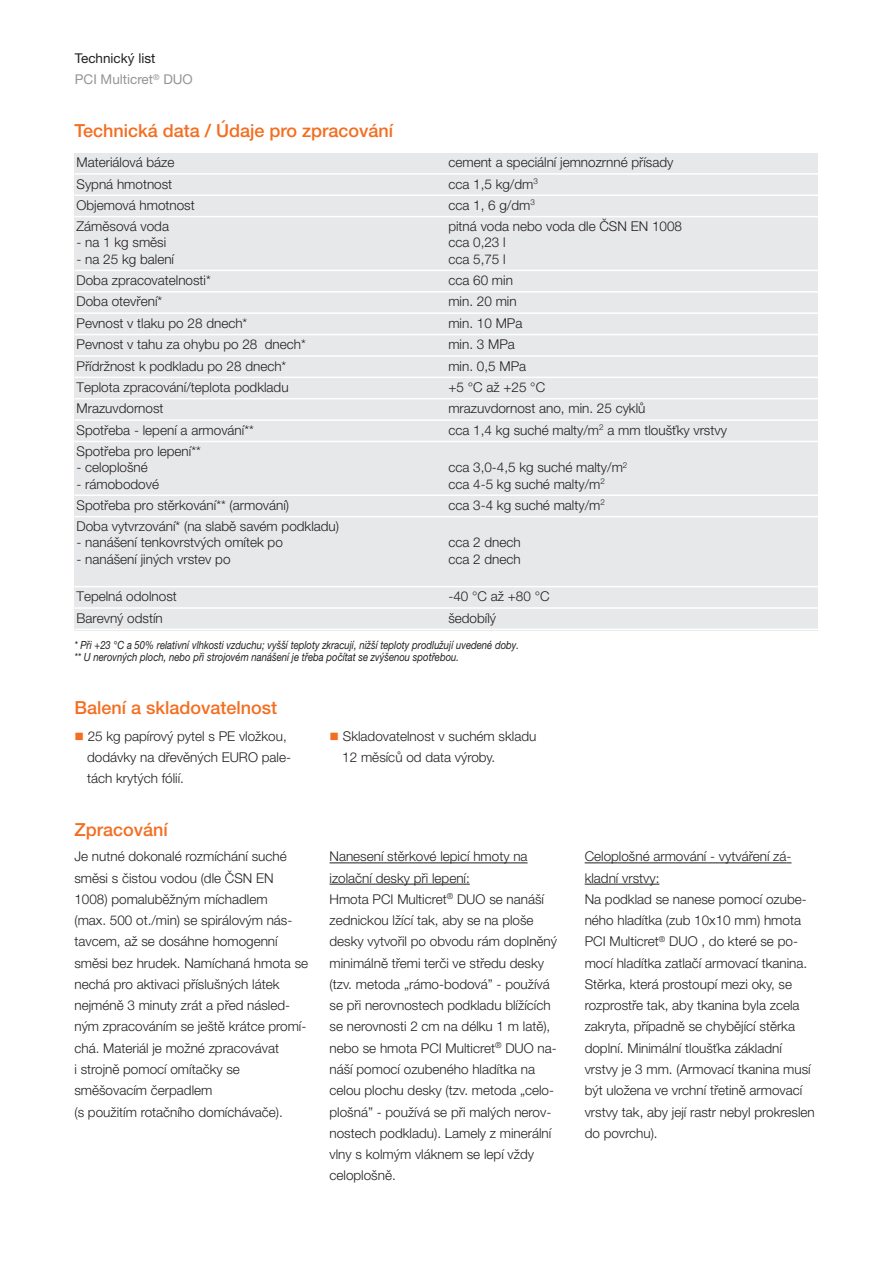
<style>
.page{position:relative;width:893px;height:1263px;background:#fff}
.page>*{position:absolute;margin:0;border:0;box-sizing:border-box;transform-origin:0 0}
.t1{font:500 18px "Helvetica Neue LT Pro";color:#f36e21}
.t2{font:300 13.5px/21.3px "Helvetica Neue LT Pro";color:#231f20}
.t3{font:13.5px/21.3px "Helvetica Neue LT Pro";color:#939598}
.t4{font:italic 11.25px/12px "Helvetica Neue LT Pro";color:#231f20;scale:.85 1}
.s1{color:#231f20}
.s2{color:#f36e21}
</style>
<div class="page">
<div style="left:74px;top:153px;width:372px;height:21px;background:#e7e8e9"></div>
<div style="left:446px;top:153px;width:372px;height:21px;background:#e7e8e9"></div>
<div style="left:74px;top:174px;width:372px;height:21px;background:#e7e8e9"></div>
<div style="left:446px;top:174px;width:372px;height:21px;background:#e7e8e9"></div>
<div style="left:74px;top:195px;width:372px;height:22px;background:#e7e8e9"></div>
<div style="left:446px;top:195px;width:372px;height:22px;background:#e7e8e9"></div>
<div style="left:74px;top:217px;width:372px;height:53px;background:#e7e8e9"></div>
<div style="left:446px;top:217px;width:372px;height:53px;background:#e7e8e9"></div>
<div style="left:74px;top:270px;width:372px;height:22px;background:#e7e8e9"></div>
<div style="left:446px;top:270px;width:372px;height:22px;background:#e7e8e9"></div>
<div style="left:74px;top:292px;width:372px;height:21px;background:#e7e8e9"></div>
<div style="left:446px;top:292px;width:372px;height:21px;background:#e7e8e9"></div>
<div style="left:74px;top:313px;width:372px;height:22px;background:#e7e8e9"></div>
<div style="left:446px;top:313px;width:372px;height:22px;background:#e7e8e9"></div>
<div style="left:74px;top:335px;width:372px;height:21px;background:#e7e8e9"></div>
<div style="left:446px;top:335px;width:372px;height:21px;background:#e7e8e9"></div>
<div style="left:74px;top:356px;width:372px;height:21px;background:#e7e8e9"></div>
<div style="left:446px;top:356px;width:372px;height:21px;background:#e7e8e9"></div>
<div style="left:74px;top:377px;width:372px;height:22px;background:#e7e8e9"></div>
<div style="left:446px;top:377px;width:372px;height:22px;background:#e7e8e9"></div>
<div style="left:74px;top:399px;width:372px;height:21px;background:#e7e8e9"></div>
<div style="left:446px;top:399px;width:372px;height:21px;background:#e7e8e9"></div>
<div style="left:74px;top:420px;width:372px;height:21px;background:#e7e8e9"></div>
<div style="left:446px;top:420px;width:372px;height:21px;background:#e7e8e9"></div>
<div style="left:74px;top:441px;width:372px;height:54px;background:#e7e8e9"></div>
<div style="left:446px;top:441px;width:372px;height:54px;background:#e7e8e9"></div>
<div style="left:74px;top:495px;width:372px;height:22px;background:#e7e8e9"></div>
<div style="left:446px;top:495px;width:372px;height:22px;background:#e7e8e9"></div>
<div style="left:74px;top:517px;width:372px;height:70px;background:#e7e8e9"></div>
<div style="left:446px;top:517px;width:372px;height:70px;background:#e7e8e9"></div>
<div style="left:74px;top:587px;width:372px;height:21px;background:#e7e8e9"></div>
<div style="left:446px;top:587px;width:372px;height:21px;background:#e7e8e9"></div>
<div style="left:74px;top:608px;width:372px;height:22px;background:#e7e8e9"></div>
<div style="left:446px;top:608px;width:372px;height:22px;background:#e7e8e9"></div>
<hr style="left:74px;top:173px;width:744px;height:2px;background:#fff">
<hr style="left:74px;top:194px;width:744px;height:2px;background:#fff">
<hr style="left:74px;top:216px;width:744px;height:1px;background:#fff">
<hr style="left:74px;top:270px;width:744px;height:1px;background:#fff">
<hr style="left:74px;top:291px;width:744px;height:2px;background:#fff">
<hr style="left:74px;top:312px;width:744px;height:2px;background:#fff">
<hr style="left:74px;top:334px;width:744px;height:1px;background:#fff">
<hr style="left:74px;top:355px;width:744px;height:2px;background:#fff">
<hr style="left:74px;top:377px;width:744px;height:1px;background:#fff">
<hr style="left:74px;top:398px;width:744px;height:1px;background:#fff">
<hr style="left:74px;top:419px;width:744px;height:2px;background:#fff">
<hr style="left:74px;top:441px;width:744px;height:1px;background:#fff">
<hr style="left:74px;top:494px;width:744px;height:2px;background:#fff">
<hr style="left:74px;top:516px;width:744px;height:1px;background:#fff">
<hr style="left:74px;top:586px;width:744px;height:1px;background:#fff">
<hr style="left:74px;top:607px;width:744px;height:2px;background:#fff">
<hr style="left:74px;top:629px;width:744px;height:1px;background:#fff">
<hr style="left:330px;top:862px;width:198px;height:1px;background:#231f20">
<hr style="left:330px;top:884px;width:140px;height:1px;background:#231f20">
<hr style="left:585px;top:862px;width:201px;height:1px;background:#231f20">
<hr style="left:585px;top:884px;width:74px;height:1px;background:#231f20">
<p class="t3" style="left:75px;top:49px;width:120px"><span class="s1">Technický list<br></span>PCI Multicret<sup>®</sup> DUO</p>
<h1 class="t1" style="left:74px;top:124px;width:320px">Technická data / Údaje pro zpracování</h1>
<p class="t2" style="left:77px;top:153px;width:100px">Materiálová báze</p>
<p class="t2" style="left:448px;top:153px;width:227px">cement a speciální jemnozrnné přísady</p>
<p class="t2" style="left:77px;top:174px;width:97px">Sypná hmotnost</p>
<p class="t2" style="left:448px;top:174px;width:91px">cca 1,5 kg/dm<sup>3</sup></p>
<p class="t2" style="left:77px;top:196px;width:120px">Objemová hmotnost</p>
<p class="t2" style="left:448px;top:196px;width:88px">cca 1, 6 g/dm<sup>3</sup></p>
<p class="t2" style="left:77px;top:217px;width:94px">Záměsová voda</p>
<p class="t2" style="left:77px;top:233px;width:91px">- na 1 kg směsi</p>
<p class="t2" style="left:77px;top:249px;width:99px">- na 25 kg balení</p>
<p class="t2" style="left:448px;top:220px;width:235px;line-height:16.2px">pitná voda nebo voda dle ČSN EN 1008 cca 0,23 l<br>cca 5,75 l</p>
<p class="t2" style="left:77px;top:271px;width:136px">Doba zpracovatelnosti*</p>
<p class="t2" style="left:448px;top:271px;width:66px">cca 60 min</p>
<p class="t2" style="left:77px;top:292px;width:87px">Doba otevření*</p>
<p class="t2" style="left:448px;top:292px;width:70px">min. 20 min</p>
<p class="t2" style="left:77px;top:314px;width:172px">Pevnost v tlaku po 28 dnech*</p>
<p class="t2" style="left:448px;top:314px;width:76px">min. 10 MPa</p>
<p class="t2" style="left:77px;top:335px;width:231px">Pevnost v tahu za ohybu po 28 dnech*</p>
<p class="t2" style="left:448px;top:335px;width:68px">min. 3 MPa</p>
<p class="t2" style="left:77px;top:356px;width:211px">Přídržnost k podkladu po 28 dnech*</p>
<p class="t2" style="left:448px;top:356px;width:79px">min. 0,5 MPa</p>
<p class="t2" style="left:77px;top:378px;width:214px">Teplota zpracování/teplota podkladu</p>
<p class="t2" style="left:448px;top:378px;width:98px">+5 °C až +25 °C</p>
<p class="t2" style="left:77px;top:399px;width:89px">Mrazuvdornost</p>
<p class="t2" style="left:448px;top:399px;width:199px">mrazuvdornost ano, min. 25 cyklů</p>
<p class="t2" style="left:77px;top:420px;width:179px">Spotřeba - lepení a armování**</p>
<p class="t2" style="left:448px;top:420px;width:280px">cca 1,4 kg suché malty/m<sup>2</sup> a mm tloušťky vrstvy</p>
<p class="t2" style="left:77px;top:442px;width:126px">Spotřeba pro lepení**</p>
<p class="t2" style="left:77px;top:458px;width:73px">- celoplošné</p>
<p class="t2" style="left:77px;top:474px;width:84px">- rámobodové</p>
<p class="t2" style="left:448px;top:461px;width:181px;line-height:16.2px">cca 3,0-4,5 kg suché malty/m<sup>2 </sup>cca 4-5 kg suché malty/m<sup>2</sup></p>
<p class="t2" style="left:77px;top:496px;width:214px">Spotřeba pro stěrkování** (armování)</p>
<p class="t2" style="left:448px;top:496px;width:158px">cca 3-4 kg suché malty/m<sup>2</sup></p>
<p class="t2" style="left:77px;top:517px;width:264px">Doba vytvrzování* (na slabě savém podkladu)</p>
<p class="t2" style="left:77px;top:533px;width:208px">- nanášení tenkovrstvých omítek po</p>
<p class="t2" style="left:77px;top:549px;width:156px">- nanášení jiných vrstev po</p>
<p class="t2" style="left:448px;top:536px;width:74px;line-height:16.2px">cca 2 dnech cca 2 dnech</p>
<p class="t2" style="left:77px;top:587px;width:102px">Tepelná odolnost</p>
<p class="t2" style="left:448px;top:587px;width:103px">-40 °C až +80 °C</p>
<p class="t2" style="left:77px;top:608px;width:88px">Barevný odstín</p>
<p class="t2" style="left:448px;top:608px;width:49px">šedobílý</p>
<p class="t4" style="left:74px;top:640px;width:525px">* Při +23 °C a 50% relativní vlhkosti vzduchu; vyšší teploty zkracují, nižší teploty prodlužují uvedené doby. ** U nerovných ploch, nebo při strojovém nanášení je třeba počítat se zvýšenou spotřebou.</p>
<h1 class="t1" style="left:74px;top:701px;width:204px">Balení a skladovatelnost</h1>
<p class="t2" style="left:87px;top:726px;width:205px;text-indent:-13px"><span class="s2">■</span> 25 kg papírový pytel s PE vložkou, dodávky na dřevěných EURO pale&shy;tách krytých fólií.</p>
<p class="t2" style="left:342px;top:726px;width:196px;text-indent:-13px"><span class="s2">■</span> Skladovatelnost v suchém skladu<br>12 měsíců od data výroby.</p>
<h1 class="t1" style="left:74px;top:823px;width:95px">Zpracování</h1>
<p class="t2" style="left:74px;top:847px;width:235px">Je nutné dokonalé rozmíchání suché směsi s čistou vodou (dle ČSN EN 1008) pomaluběžným míchadlem<br>(max. 500 ot./min) se spirálovým nás&shy;tavcem, až se dosáhne homogenní směsi bez hrudek. Namíchaná hmota se nechá pro aktivaci příslušných látek nejméně 3 minuty zrát a před násled&shy;ným zpracováním se ještě krátce promí&shy;chá. Materiál je možné zpracovávat<br>i strojně pomocí omítačky se směšovacím čerpadlem<br>(s použitím rotačního domíchávače).</p>
<p class="t2" style="left:330px;top:847px;width:229px">Nanesení stěrkové lepicí hmoty na izolační desky při lepení:<br>Hmota PCI Multicret<sup>®</sup> DUO se nanáší zednickou lžící tak, aby se na ploše desky vytvořil po obvodu rám doplněný minimálně třemi terči ve středu desky (tzv. metoda „rámo-bodová” - používá se při nerovnostech podkladu blížících se nerovnosti 2 cm na délku 1 m latě), nebo se hmota PCI Multicret<sup>®</sup> DUO na&shy;náší pomocí ozubeného hladítka na celou plochu desky (tzv. metoda „celo&shy;plošná” - používá se při malých nerov&shy;nostech podkladu). Lamely z minerální vlny s kolmým vláknem se lepí vždy celoplošně.</p>
<p class="t2" style="left:585px;top:847px;width:232px">Celoplošné armování - vytváření zá&shy;kladní vrstvy:<br>Na podklad se nanese pomocí ozube&shy;ného hladítka (zub 10x10 mm) hmota PCI Multicret<sup>®</sup> DUO , do které se po&shy;mocí hladítka zatlačí armovací tkanina.<br>Stěrka, která prostoupí mezi oky, se rozprostře tak, aby tkanina byla zcela zakryta, případně se chybějící stěrka doplní. Minimální tloušťka základní vrstvy je 3 mm. (Armovací tkanina musí být uložena ve vrchní třetině armovací vrstvy tak, aby její rastr nebyl prokreslen do povrchu).</p>
</div>
